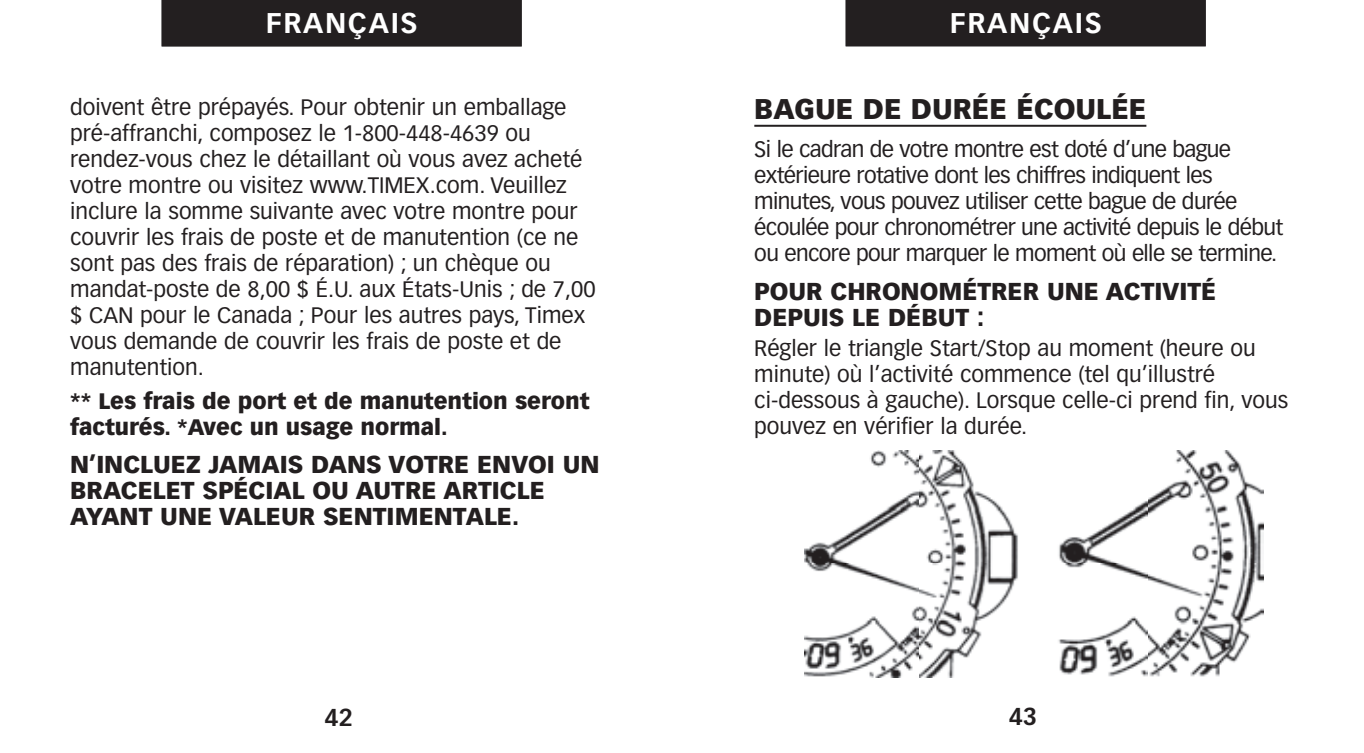
<style>
.page{position:relative;width:1364px;height:753px;background:#fff}
.page>*{position:absolute;margin:0;border:0;box-sizing:border-box;transform-origin:0 0}
.t1{font:900 28px "Vectora LH";color:#231f20}
.t2{font:700 28px "Vectora LH";letter-spacing:.06em;color:#fff}
.t3{font:900 24px/26px "Vectora LH";color:#231f20}
.t4{font:700 24px "Vectora LH";color:#231f20}
.t5{font:22px/26px "Vectora LH";color:#231f20}
.t6{font:22px/26px "Vectora LH";letter-spacing:-.03em;color:#231f20}
.t7{font:900 22px/26px "Vectora LH";color:#231f20}
</style>
<div class="page">
<hr style="left:754px;top:125px;width:392px;height:2px;background:#231f20">
<div style="left:845px;top:0;width:361px;height:46px;background:#231f20"></div>
<div style="left:162px;top:0;width:360px;height:46px;background:#231f20"></div>
<img style="left:804px;top:450px;width:459px;height:227px">
<p class="t2" style="left:266px;top:11px;width:154px">FRANÇAIS</p>
<p class="t2" style="left:949px;top:11px;width:154px">FRANÇAIS</p>
<p class="t5" style="left:70px;top:94px;width:527px">doivent être prépayés. Pour obtenir un emballage pré-affranchi, composez le 1-800-448-4639 ou rendez-vous chez le détaillant où vous avez acheté votre montre ou visitez www.TIMEX.com. Veuillez inclure la somme suivante avec votre montre pour couvrir les frais de poste et de manutention (ce ne sont pas des frais de réparation) ; un chèque ou mandat-poste de 8,00 $ É.U. aux États-Unis ; de 7,00 $ CAN pour le Canada ; Pour les autres pays, Timex vous demande de couvrir les frais de poste et de manutention.</p>
<p class="t7" style="left:70px;top:389px;width:521px">** Les frais de port et de manutention seront facturés. *Avec un usage normal.</p>
<p class="t3" style="left:70px;top:453px;width:531px">N’INCLUEZ JAMAIS DANS VOTRE ENVOI UN<br>BRACELET SPÉCIAL OU AUTRE ARTICLE<br>AYANT UNE VALEUR SENTIMENTALE.</p>
<p class="t1" style="left:754px;top:98px;width:394px">BAGUE DE DURÉE ÉCOULÉE</p>
<p class="t6" style="left:754px;top:137px;width:530px">Si le cadran de votre montre est doté d’une bague extérieure rotative dont les chiffres indiquent les minutes, vous pouvez utiliser cette bague de durée écoulée pour chronométrer une activité depuis le début ou encore pour marquer le moment où elle se termine.</p>
<p class="t3" style="left:754px;top:280px;width:463px">POUR CHRONOMÉTRER UNE ACTIVITÉ<br>DEPUIS LE DÉBUT :</p>
<p class="t5" style="left:754px;top:335px;width:535px">Régler le triangle Start/Stop au moment (heure ou minute) où l’activité commence (tel qu’illustré ci-dessous à gauche). Lorsque celle-ci prend fin, vous pouvez en vérifier la durée.</p>
<p class="t4" style="left:325px;top:707px;width:30px">42</p>
<p class="t4" style="left:1009px;top:707px;width:30px">43</p>
</div>
